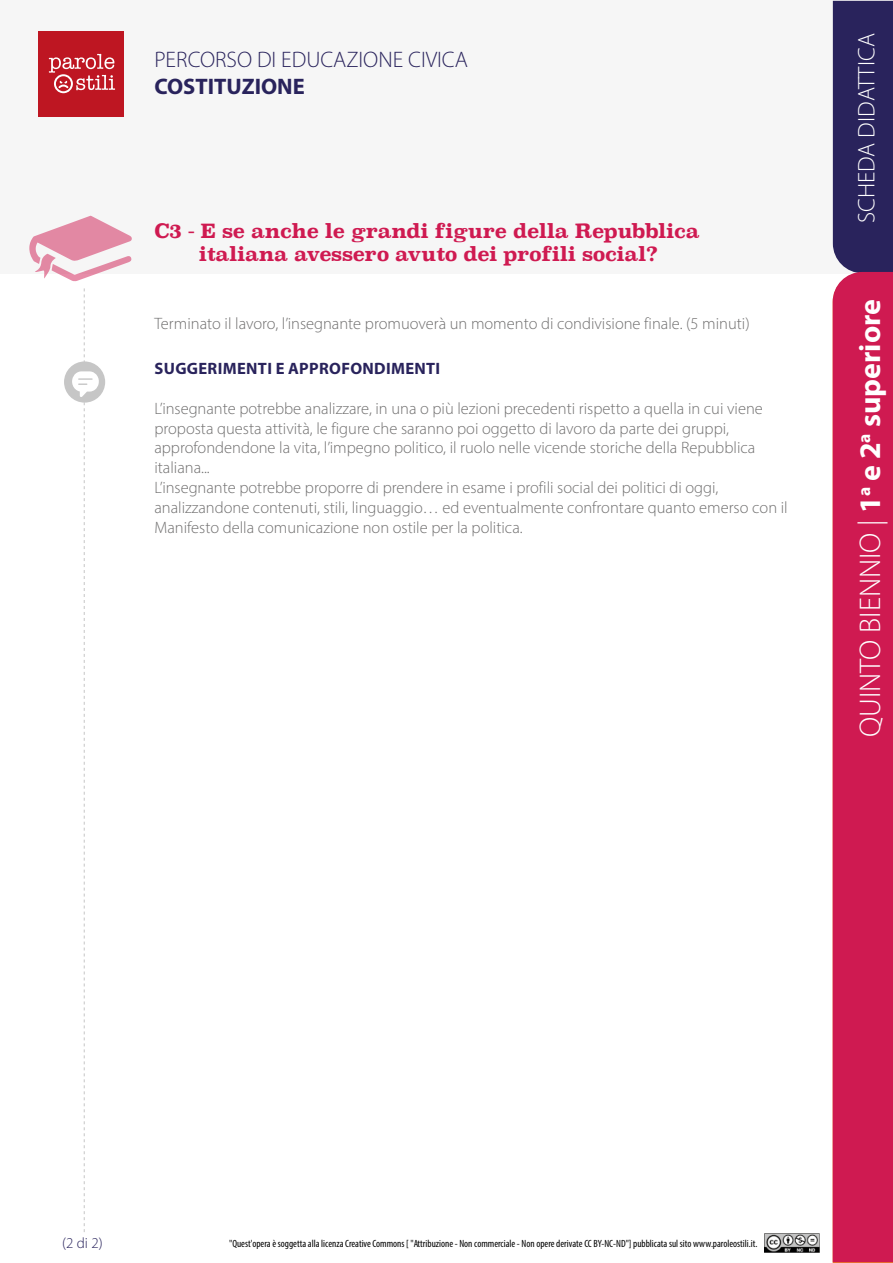
<style>
.page{position:relative;width:893px;height:1263px;background:#fff}
.page>*{position:absolute;margin:0;border:0;box-sizing:border-box;transform-origin:0 0}
.t1{font:300 30px "Myriad Pro";color:#fff}
.t2{font:300 24px "Myriad Pro";color:#fff}
.t3{font:300 22.5px "Myriad Pro";color:#29235c}
.t4{font:700 22.5px "Myriad Pro";color:#29235c}
.t5{font:700 19.5px/23.4px "Superclarendon";letter-spacing:-.02em;color:#cf1a51;text-align:center}
.t6{font:300 16.5px/19.8px "Myriad Pro";color:#706f6f}
.t7{font:700 16.5px "Myriad Pro";letter-spacing:.02em;color:#29235c}
.t8{font:300 15px "Myriad Pro";color:#29235c}
.t9{font:condensed 10.5px "Myriad Pro";color:#000}
.s1{font-weight:700}
</style>
<div class="page">
<img style="left:765px;top:1233px;width:54px;height:19px">
<div style="left:0;top:0;width:893px;height:273px;background:#f6f6f6"></div>
<div style="left:833px;top:1px;width:60px;height:271px;background:#29235c"></div>
<div style="left:38px;top:31px;width:86px;height:86px;background:#be1622"></div>
<svg style="left:49px;top:54px;width:66px;height:39px"></svg>
<svg style="left:29px;top:216px;width:103px;height:65px"></svg>
<div style="left:833px;top:272px;width:60px;height:990px;background:#cf1a51"></div>
<div style="left:64px;top:361px;width:41px;height:42px;background:#c6c6c6;border-radius:50%"></div>
<svg style="left:72px;top:288px;width:27px;height:944px"></svg>
<h3 class="t3" style="left:154px;top:46px;width:315px">PERCORSO DI EDUCAZIONE CIVICA</h3>
<h3 class="t4" style="left:154px;top:72px;width:152px">COSTITUZIONE</h3>
<p class="t5" style="left:154px;top:220px;width:547px">C3 - E se anche le grandi figure della Repubblica italiana avessero avuto dei profili social?</p>
<p class="t6" style="left:154px;top:314px;width:597px">Terminato il lavoro, l’insegnante promuoverà un momento di condivisione finale. (5 minuti)</p>
<p class="t7" style="left:155px;top:358px;width:287px">SUGGERIMENTI E APPROFONDIMENTI</p>
<p class="t6" style="left:154px;top:398px;width:635px">L’insegnante potrebbe analizzare, in una o più lezioni precedenti rispetto a quella in cui viene proposta questa attività, le figure che saranno poi oggetto di lavoro da parte dei gruppi, approfondendone la vita, l’impegno politico, il ruolo nelle vicende storiche della Repubblica italiana...<br>L’insegnante potrebbe proporre di prendere in esame i profili social dei politici di oggi, analizzandone contenuti, stili, linguaggio… ed eventualmente confrontare quanto emerso con il Manifesto della comunicazione non ostile per la politica.</p>
<h2 class="t2" style="left:852px;top:223px;width:191px;rotate:-90deg">SCHEDA DIDATTICA</h2>
<h1 class="t1" style="left:852px;top:737px;width:440px;rotate:-90deg">QUINTO BIENNIO | <span class="s1">1</span><sup>a</sup> <span class="s1">e 2</span><sup>a</sup> <span class="s1">superiore</span></h1>
<h1 class="t1" style="left:852px;top:703px;width:401px;rotate:-90deg">QUARTO BIENNIO | <span class="s1">2</span><sup>a</sup> <span class="s1">e 3</span><sup>a</sup> <span class="s1">media</span></h1>
<p class="t8" style="left:62px;top:1234px;width:42px">(2 di 2)</p>
<p class="t9" style="left:229px;top:1237px;width:530px">"Quest'opera è soggetta alla licenza Creative Commons [ "Attribuzione - Non commerciale - Non opere derivate CC BY-NC-ND"] pubblicata sul sito www.paroleostili.it.</p>
</div>
